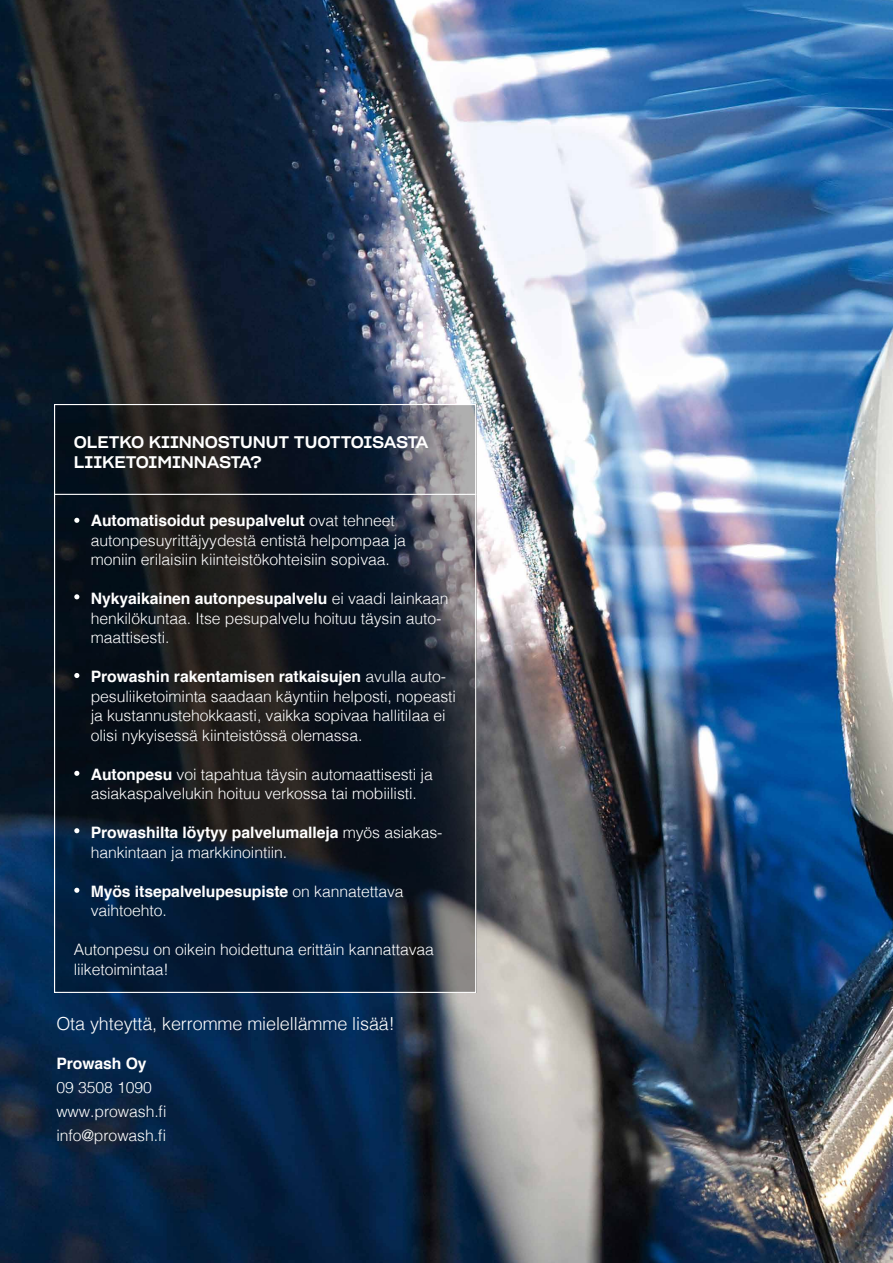
<style>
.page{position:relative;width:893px;height:1263px;background:#fff}
.page>*{position:absolute;margin:0;border:0;box-sizing:border-box;transform-origin:0 0}
.t1{font:300 18px "Helvetica";letter-spacing:-.005em;color:#fff}
.t2{font:16.5px/19.5px "Sharp Grotesk Medium 22";letter-spacing:-.005em;color:#fff}
.t3{font:300 15.75px/19.5px "Helvetica";letter-spacing:-.005em;color:#fff}
.t4{font:700 15.75px "Helvetica";letter-spacing:-.005em;color:#fff}
.s1{font-weight:700}
</style>
<div class="page">
<img style="left:0;top:0;width:893px;height:1263px">
<svg style="left:56px;top:406px;width:418px;height:585px"></svg>
<hr style="left:55px;top:494px;width:421px;height:1px;background:#fff">
<svg style="left:74px;top:518px;width:5px;height:5px"></svg>
<svg style="left:74px;top:594px;width:5px;height:5px"></svg>
<svg style="left:74px;top:673px;width:5px;height:5px"></svg>
<svg style="left:74px;top:771px;width:5px;height:5px"></svg>
<svg style="left:74px;top:828px;width:5px;height:5px"></svg>
<svg style="left:74px;top:888px;width:5px;height:5px"></svg>
<p class="t2" style="left:74px;top:432px;width:356px">OLETKO KIINNOSTUNUT TUOTTOISASTA<br>LIIKETOIMINNASTA?</p>
<p class="t3" style="left:91px;top:510px;width:317px"><span class="s1">Automatisoidut pesupalvelut</span> ovat tehneet autonpesuyrittäjyydestä entistä helpompaa ja moniin erilaisiin kiinteistökohteisiin sopivaa.</p>
<p class="t3" style="left:91px;top:588px;width:359px"><span class="s1">Nykyaikainen autonpesupalvelu</span> ei vaadi lainkaan henkilökuntaa. Itse pesupalvelu hoituu täysin auto&shy;maattisesti.</p>
<p class="t3" style="left:91px;top:666px;width:367px"><span class="s1">Prowashin rakentamisen ratkaisujen</span> avulla auto&shy;pesuliiketoiminta saadaan käyntiin helposti, nopeasti ja kustannustehokkaasti, vaikka sopivaa hallitilaa ei olisi nykyisessä kiinteistössä olemassa.</p>
<p class="t3" style="left:91px;top:763px;width:344px"><span class="s1">Autonpesu</span> voi tapahtua täysin automaattisesti ja asiakaspalvelukin hoituu verkossa tai mobiilisti.</p>
<p class="t3" style="left:91px;top:821px;width:353px"><span class="s1">Prowashilta löytyy palvelumalleja</span> myös asiakas&shy;hankintaan ja markkinointiin.</p>
<p class="t3" style="left:91px;top:880px;width:314px"><span class="s1">Myös itsepalvelupesupiste</span> on kannatettava vaihtoehto.</p>
<p class="t3" style="left:74px;top:938px;width:362px">Autonpesu on oikein hoidettuna erittäin kannattavaa liiketoimintaa!</p>
<p class="t1" style="left:56px;top:1008px;width:340px">Ota yhteyttä, kerromme mielellämme lisää!</p>
<p class="t4" style="left:56px;top:1051px;width:92px">Prowash Oy</p>
<p class="t3" style="left:56px;top:1075px;width:112px;line-height:24px">09 3508 1090 www.prowash.fi info@prowash.fi</p>
</div>
